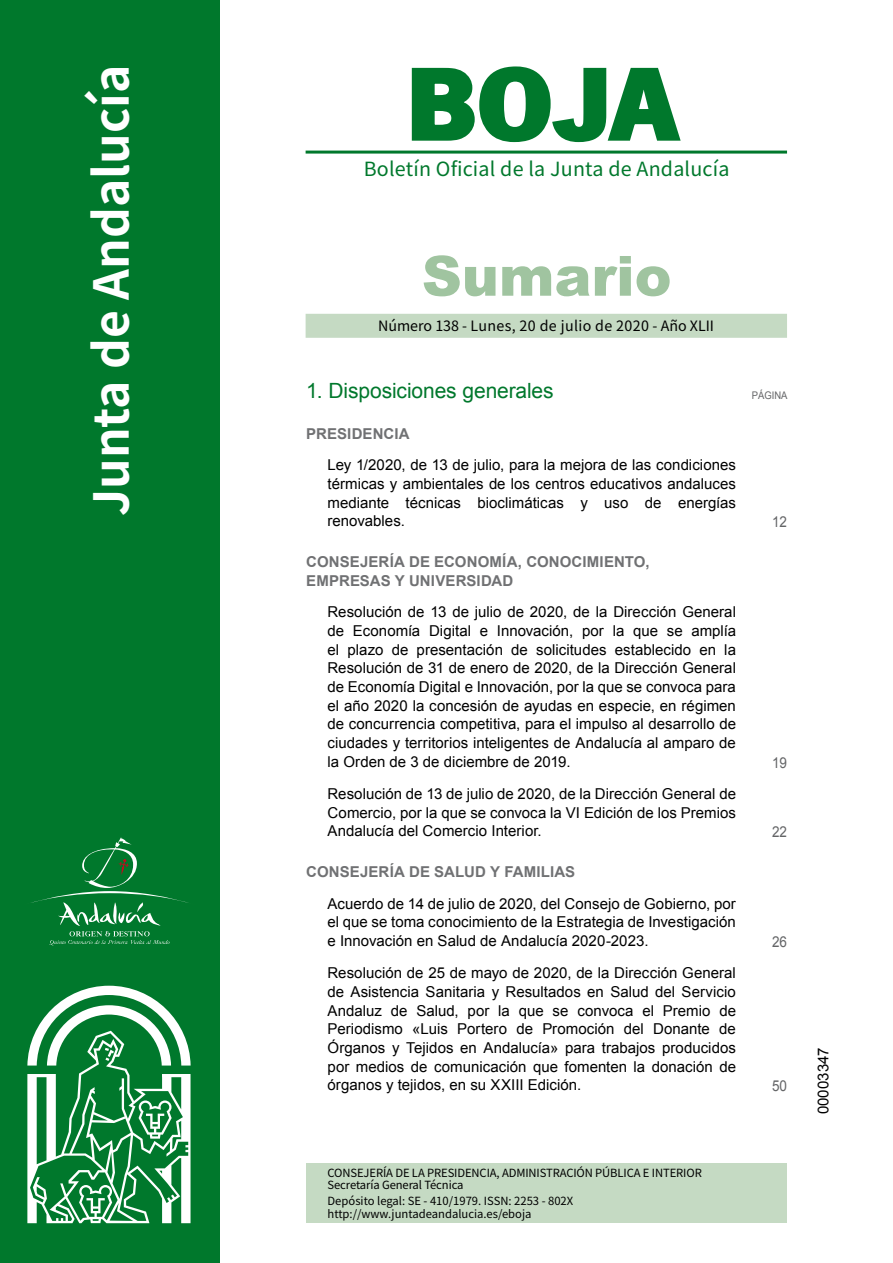
<style>
.page{position:relative;width:893px;height:1263px;background:#fff}
.page>*{position:absolute;margin:0;border:0;box-sizing:border-box;transform-origin:0 0}
.t1{font:700 105px "News Got T";color:#00782c;scale:1.14 1}
.t2{font:900 55.5px "Arial";color:#a0c4a0}
.t3{font:700 48px "Noto Sans HK";color:#fff}
.t4{font:21px "Arial";letter-spacing:-.005em;color:#00782c}
.t5{font:19.5px "Noto Sans HK";letter-spacing:.01em;color:#00782c}
.t6{font:15px/18.8px "Arial";color:#000;text-align:justify}
.t7{font:700 15px/18.8px "Arial";letter-spacing:.01em;color:#707173}
.t8{font:15px "Arial";color:#646567;scale:.9 1}
.t9{font:14.25px "Noto Sans HK";letter-spacing:.02em;color:#000}
.t10{font:11.25px/12px "Noto Sans HK";letter-spacing:-.01em;color:#000}
.t11{font:10.5px "Arial";color:#646567;scale:.9 1}
</style>
<div class="page">
<hr style="left:305px;top:151px;width:482px;height:3px;background:#00782c">
<div style="left:305px;top:314px;width:482px;height:24px;background:#c5dac3"></div>
<div style="left:0;top:0;width:219px;height:1263px;background:#00782c"></div>
<svg style="left:411px;top:66px;width:270px;height:77px"></svg>
<svg style="left:31px;top:837px;width:158px;height:108px"></svg>
<div style="left:306px;top:1164px;width:481px;height:59px;background:#c5dac3"></div>
<svg style="left:27px;top:986px;width:164px;height:237px"></svg>
<h3 class="t3" style="left:84px;top:516px;width:453px;rotate:-90deg">Junta de Andalucía</h3>
<h1 class="t1" style="left:405px;top:42px;width:240px">BOJA</h1>
<h3 class="t5" style="left:364px;top:158px;width:367px">Boletín Oficial de la Junta de Andalucía</h3>
<h2 class="t2" style="left:422px;top:236px;width:251px">Sumario</h2>
<p class="t9" style="left:378px;top:318px;width:337px">Número 138 - Lunes, 20 de julio de 2020 - Año XLII</p>
<h3 class="t4" style="left:306px;top:377px;width:249px">1. Disposiciones generales</h3>
<p class="t11" style="left:751px;top:388px;width:41px">PÁGINA</p>
<p class="t7" style="left:306px;top:425px;width:105px">PRESIDENCIA</p>
<p class="t6" style="left:327px;top:456px;width:410px">Ley 1/2020, de 13 de julio, para la mejora de las condiciones térmicas y ambientales de los centros educativos andaluces mediante técnicas bioclimáticas y uso de energías renovables.</p>
<p class="t8" style="left:772px;top:512px;width:18px">12</p>
<p class="t7" style="left:306px;top:553px;width:345px">CONSEJERÍA DE ECONOMÍA, CONOCIMIENTO,<br>EMPRESAS Y UNIVERSIDAD</p>
<p class="t6" style="left:327px;top:603px;width:410px">Resolución de 13 de julio de 2020, de la Dirección General de Economía Digital e Innovación, por la que se amplía el plazo de presentación de solicitudes establecido en la Resolución de 31 de enero de 2020, de la Dirección General de Economía Digital e Innovación, por la que se convoca para el año 2020 la concesión de ayudas en especie, en régimen de concurrencia competitiva, para el impulso al desarrollo de ciudades y territorios inteligentes de Andalucía al amparo de la Orden de 3 de diciembre de 2019.</p>
<p class="t6" style="left:327px;top:785px;width:410px">Resolución de 13 de julio de 2020, de la Dirección General de Comercio, por la que se convoca la VI Edición de los Premios Andalucía del Comercio Interior.</p>
<p class="t7" style="left:306px;top:863px;width:270px">CONSEJERÍA DE SALUD Y FAMILIAS</p>
<p class="t6" style="left:327px;top:894px;width:410px">Acuerdo de 14 de julio de 2020, del Consejo de Gobierno, por el que se toma conocimiento de la Estrategia de Investigación e Innovación en Salud de Andalucía 2020-2023.</p>
<p class="t6" style="left:327px;top:964px;width:410px">Resolución de 25 de mayo de 2020, de la Dirección General de Asistencia Sanitaria y Resultados en Salud del Servicio Andaluz de Salud, por la que se convoca el Premio de Periodismo «Luis Portero de Promoción del Donante de Órganos y Tejidos en Andalucía» para trabajos producidos por medios de comunicación que fomenten la donación de órganos y tejidos, en su XXIII Edición.</p>
<p class="t10" style="left:327px;top:1167px;width:376px">CONSEJERÍA DE LA PRESIDENCIA, ADMINISTRACIÓN PÚBLICA E INTERIOR<br>Secretaría General Técnica</p>
<p class="t10" style="left:327px;top:1194px;width:247px;line-height:13.5px">Depósito legal: SE - 410/1979. ISSN: 2253 - 802X http://www.juntadeandalucia.es/eboja</p>
<p class="t8" style="left:772px;top:752px;width:18px">19</p>
<p class="t8" style="left:772px;top:822px;width:18px">22</p>
<p class="t8" style="left:772px;top:932px;width:18px">26</p>
<p class="t8" style="left:772px;top:1076px;width:18px">50</p>
<p class="t6" style="left:814px;top:1114px;width:68px;rotate:-90deg">00003347</p>
</div>
